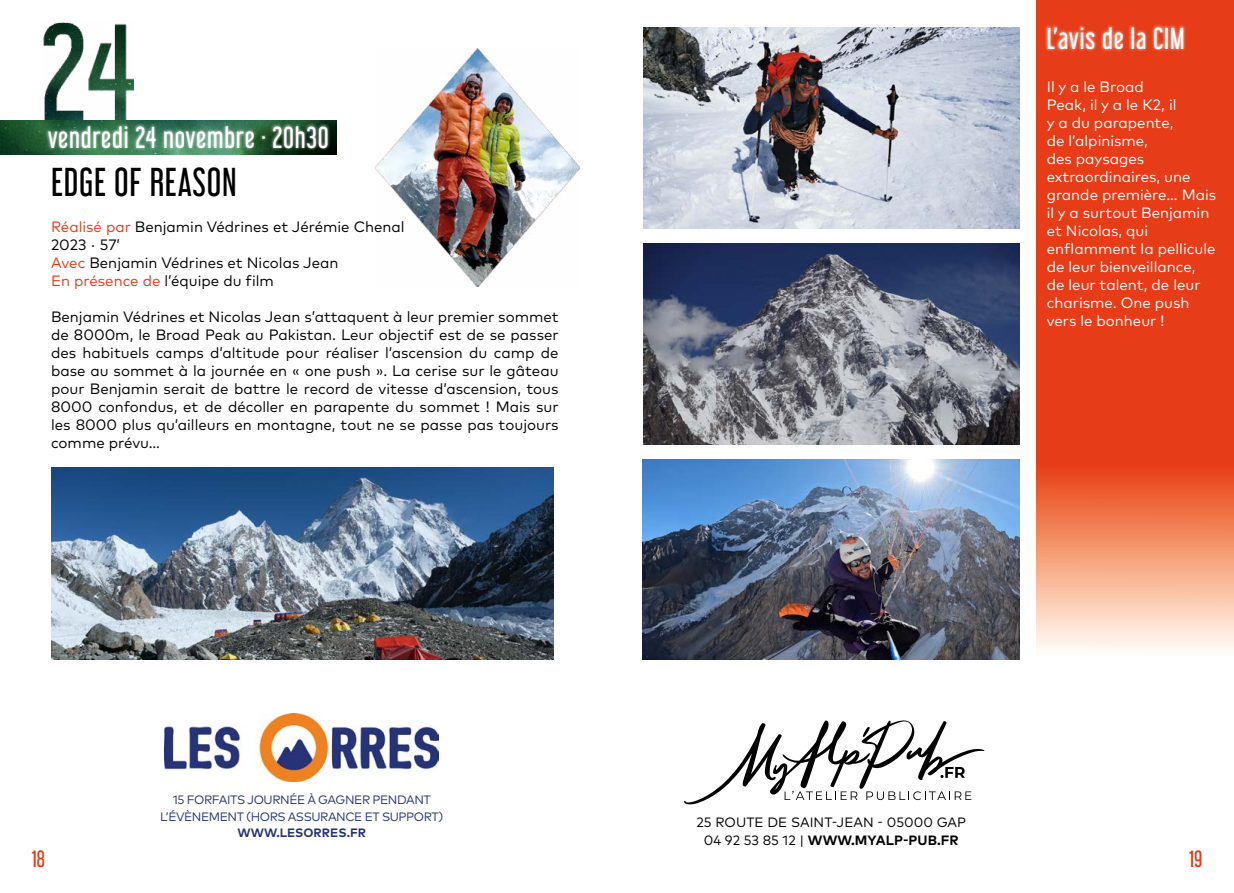
<style>
.page{position:relative;width:1234px;height:893px;background:#fff}
.page>*{position:absolute;margin:0;border:0;box-sizing:border-box;transform-origin:0 0}
.t1{font:36px "Libel Suit Rg";letter-spacing:.02em;color:#000}
.t2{font:27px "Libel Suit Rg";letter-spacing:.03em;color:#fff}
.t3{font:21px "Libel Suit Rg";color:#e73b16}
.t4{font:15px/18px "Mark Pro";color:#000}
.t5{font:15px/18px "Mark Pro";color:#fff}
.t6{font:13.5px/18px "Mark Pro";letter-spacing:.005em;color:#000;text-align:center}
.t7{font:12.15px/16.2px "Mark Pro";letter-spacing:-.035em;color:#253674;text-align:center}
.t8{font:700 12.15px "Mark Pro";letter-spacing:.005em;color:#253674}
.s1{color:#e73b18}
.s2{font-weight:700}
</style>
<div class="page">
<img style="left:43px;top:22px;width:90px;height:98px">
<svg style="left:1036px;top:0;width:197px;height:648px;background:#ea5834"></svg>
<img style="left:0;top:120px;width:336px;height:34px">
<div style="left:45px;top:123px;width:285px;height:27px;background:#fff;opacity:.75"></div>
<div style="left:1044px;top:24px;width:142px;height:28px;background:#fff;opacity:.75"></div>
<img style="left:375px;top:49px;width:204px;height:238px">
<img style="left:51px;top:467px;width:502px;height:193px">
<img style="left:165px;top:714px;width:273px;height:68px">
<img style="left:643px;top:28px;width:376px;height:200px">
<img style="left:643px;top:244px;width:376px;height:200px">
<img style="left:642px;top:459px;width:376px;height:201px">
<svg style="left:684px;top:720px;width:300px;height:84px"></svg>
<h2 class="t2" style="left:48px;top:115px;width:282px">vendredi 24 novembre · 20h30</h2>
<h1 class="t1" style="left:51px;top:153px;width:187px">EDGE OF REASON</h1>
<p class="t4" style="left:51px;top:217px;width:355px"><span class="s1">Réalisé par</span> Benjamin Védrines et Jérémie Chenal<br>2023 · 57’<br><span class="s1">Avec</span> Benjamin Védrines et Nicolas Jean<br><span class="s1">En présence de</span> l’équipe du film</p>
<p class="t4" style="left:51px;top:307px;width:509px;text-align:justify">Benjamin Védrines et Nicolas Jean s’attaquent à leur premier sommet de 8000m, le Broad Peak au Pakistan. Leur objectif est de se passer des habituels camps d’altitude pour réaliser l’ascension du camp de base au sommet à la journée en « one push ». La cerise sur le gâteau pour Benjamin serait de battre le record de vitesse d’ascension, tous 8000 confondus, et de décoller en parapente du sommet ! Mais sur les 8000 plus qu’ailleurs en montagne, tout ne se passe pas toujours comme prévu…</p>
<h2 class="t2" style="left:1046px;top:17px;width:139px">L’avis de la CIM</h2>
<p class="t5" style="left:1046px;top:76px;width:171px">Il y a le Broad<br>Peak, il y a le K2, il<br>y a du parapente,<br>de l’alpinisme,<br>des paysages extraordinaires, une grande première… Mais il y a surtout Benjamin et Nicolas, qui enflamment la pellicule de leur bienveillance, de leur talent, de leur charisme. One push vers le bonheur !</p>
<p class="t7" style="left:160px;top:791px;width:285px">15 FORFAITS JOURNÉE À GAGNER PENDANT<br>L’ÉVÈNEMENT (HORS ASSURANCE ET SUPPORT)</p>
<p class="t8" style="left:237px;top:823px;width:130px">WWW.LESORRES.FR</p>
<p class="t6" style="left:696px;top:812px;width:271px">25 ROUTE DE SAINT-JEAN - 05000 GAP<br>04 92 53 85 12 | <span class="s2">WWW.MYALP-PUB.FR</span></p>
<h3 class="t3" style="left:32px;top:842px;width:15px">18</h3>
<h3 class="t3" style="left:1188px;top:842px;width:15px">19</h3>
</div>
